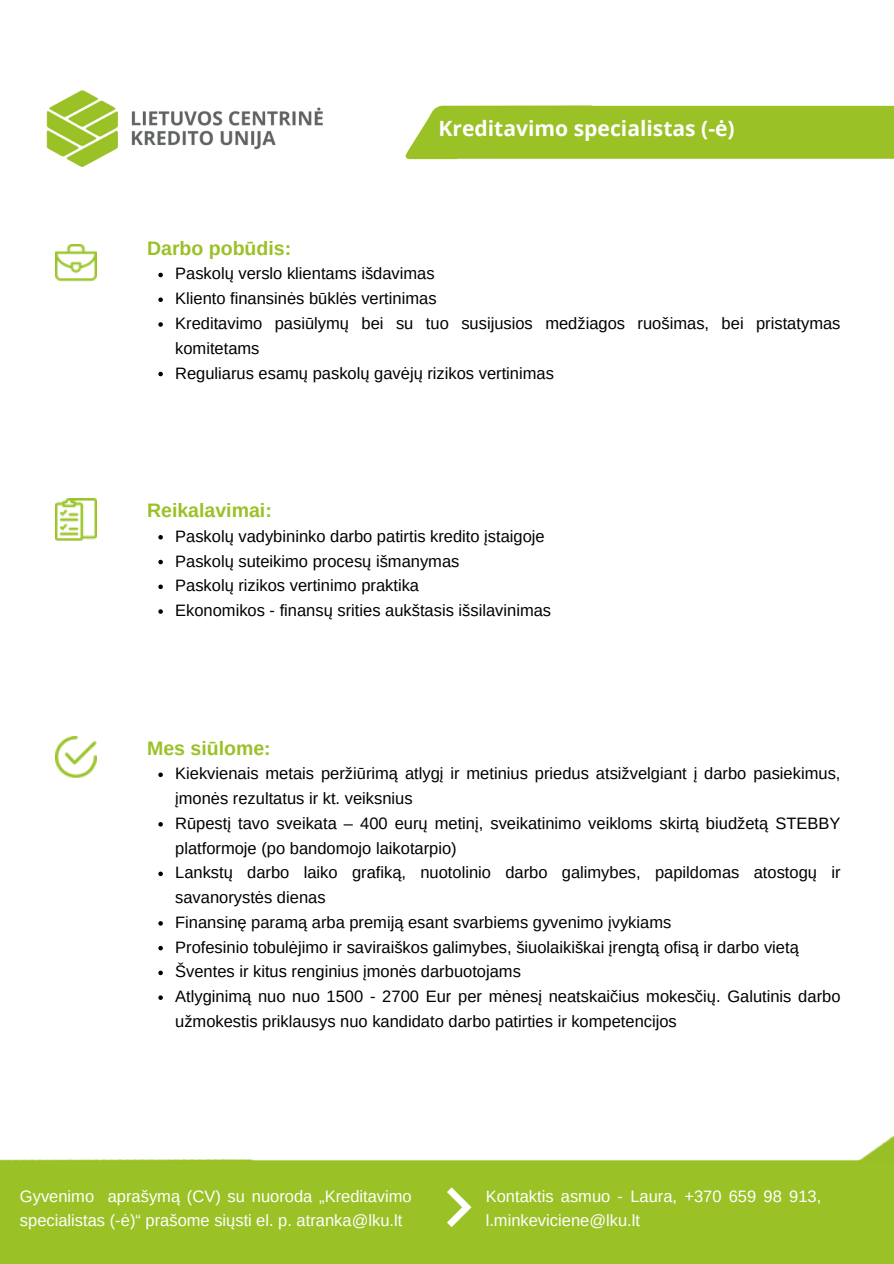
<style>
.page{position:relative;width:894px;height:1264px;background:#fff}
.page>*{position:absolute;margin:0;border:0;box-sizing:border-box;transform-origin:0 0}
.t1{font:700 21px "Open Sans";color:#fff}
.t2{font:700 19.5px "Arimo";color:#9ac126}
.t3{font:16.5px/24.8px "Arimo";color:#000}
.t4{font:16.5px/24.8px "Arimo";color:#fff}
</style>
<div class="page">
<img style="left:405px;top:105px;width:488px;height:55px">
<img style="left:46px;top:90px;width:277px;height:78px">
<img style="left:0;top:1136px;width:893px;height:127px">
<img style="left:55px;top:244px;width:42px;height:37px">
<img style="left:55px;top:498px;width:42px;height:43px">
<img style="left:55px;top:736px;width:42px;height:42px">
<svg style="left:447px;top:1187px;width:24px;height:39px"></svg>
<svg style="left:158px;top:535px;width:5px;height:4px"></svg>
<svg style="left:158px;top:560px;width:5px;height:4px"></svg>
<svg style="left:158px;top:584px;width:5px;height:5px"></svg>
<svg style="left:158px;top:609px;width:5px;height:5px"></svg>
<svg style="left:158px;top:772px;width:5px;height:5px"></svg>
<svg style="left:158px;top:822px;width:5px;height:4px"></svg>
<svg style="left:158px;top:871px;width:5px;height:5px"></svg>
<svg style="left:158px;top:921px;width:5px;height:4px"></svg>
<svg style="left:158px;top:945px;width:5px;height:5px"></svg>
<svg style="left:158px;top:970px;width:5px;height:5px"></svg>
<svg style="left:158px;top:995px;width:5px;height:4px"></svg>
<svg style="left:158px;top:273px;width:5px;height:4px"></svg>
<svg style="left:158px;top:297px;width:5px;height:5px"></svg>
<svg style="left:158px;top:322px;width:5px;height:5px"></svg>
<svg style="left:158px;top:372px;width:5px;height:4px"></svg>
<p class="t1" style="left:438px;top:114px;width:297px">Kreditavimo specialistas (-ė)</p>
<p class="t2" style="left:147px;top:237px;width:146px">Darbo pobūdis:</p>
<p class="t3" style="left:175px;top:261px;width:261px">Paskolų verslo klientams išdavimas</p>
<p class="t3" style="left:175px;top:286px;width:263px">Kliento finansinės būklės vertinimas</p>
<p class="t3" style="left:175px;top:311px;width:666px">Kreditavimo pasiūlymų bei su tuo susijusios medžiagos ruošimas, bei pristatymas komitetams</p>
<p class="t3" style="left:175px;top:360px;width:380px">Reguliarus esamų paskolų gavėjų rizikos vertinimas</p>
<p class="t2" style="left:147px;top:499px;width:126px">Reikalavimai:</p>
<p class="t3" style="left:175px;top:523px;width:371px">Paskolų vadybininko darbo patirtis kredito įstaigoje</p>
<p class="t3" style="left:175px;top:548px;width:286px">Paskolų suteikimo procesų išmanymas</p>
<p class="t3" style="left:175px;top:573px;width:245px">Paskolų rizikos vertinimo praktika</p>
<p class="t3" style="left:175px;top:598px;width:377px">Ekonomikos - finansų srities aukštasis išsilavinimas</p>
<h1 class="t2" style="left:147px;top:737px;width:125px">Mes siūlome:</h1>
<p class="t3" style="left:175px;top:761px;width:666px">Kiekvienais metais peržiūrimą atlygį ir metinius priedus atsižvelgiant į darbo pasiekimus, įmonės rezultatus ir kt. veiksnius</p>
<p class="t3" style="left:175px;top:810px;width:666px">Rūpestį tavo sveikata – 400 eurų metinį, sveikatinimo veikloms skirtą biudžetą STEBBY platformoje (po bandomojo laikotarpio)</p>
<p class="t3" style="left:175px;top:860px;width:666px">Lankstų darbo laiko grafiką, nuotolinio darbo galimybes, papildomas atostogų ir savanorystės dienas</p>
<p class="t3" style="left:175px;top:909px;width:497px">Finansinę paramą arba premiją esant svarbiems gyvenimo įvykiams</p>
<p class="t3" style="left:175px;top:934px;width:625px">Profesinio tobulėjimo ir saviraiškos galimybes, šiuolaikiškai įrengtą ofisą ir darbo vietą</p>
<h1 class="t3" style="left:175px;top:959px;width:347px">Šventes ir kitus renginius įmonės darbuotojams</h1>
<p class="t3" style="left:175px;top:984px;width:666px">Atlyginimą nuo nuo 1500 - 2700 Eur per mėnesį neatskaičius mokesčių. Galutinis darbo užmokestis priklausys nuo kandidato darbo patirties ir kompetencijos</p>
<p class="t4" style="left:20px;top:1183px;width:393px">Gyvenimo aprašymą (CV) su nuoroda „Kreditavimo specialistas (-ė)“ prašome siųsti el. p. atranka@lku.lt</p>
<p class="t4" style="left:485px;top:1183px;width:337px">Kontaktis asmuo - Laura, +370 659 98 913, l.minkeviciene@lku.lt</p>
</div>
